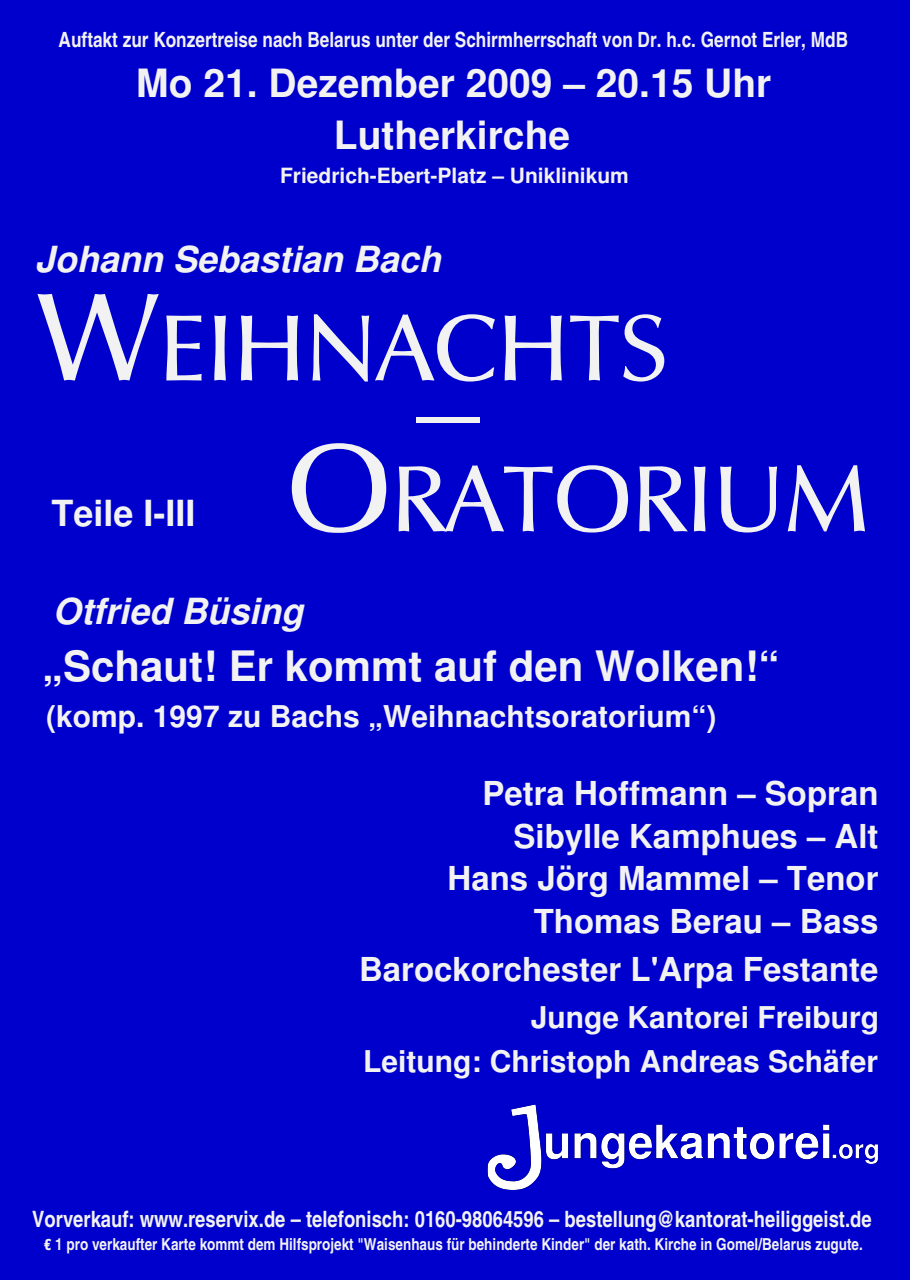
<style>
.page{position:relative;width:910px;height:1280px;background:#0000cd}
.page>*{position:absolute;margin:0;border:0;box-sizing:border-box;transform-origin:0 0}
.t1{font:96.75px "Mg Open Cosmetica";color:#f2f2f2}
.t2{font:96px "Mg Open Cosmetica";color:#f2f2f2}
.t3{font:700 42px "Nimbus San L";color:#f2f2f2}
.t4{font:700 39px/52.1px "Nimbus San L";color:#f2f2f2;text-align:center}
.t5{font:italic 700 36px "Nimbus San L";color:#f2f2f2}
.t6{font:700 36px "Nimbus San L";color:#f2f2f2}
.t7{font:700 33px/42.5px "Nimbus San L";color:#f2f2f2;text-align:right}
.t8{font:700 30px/43.3px "Nimbus San L";color:#f2f2f2;text-align:right}
.t9{font:700 condensed 22.5px "Nimbus San L";color:#f2f2f2}
.t10{font:700 condensed 21px "Nimbus San L";color:#f2f2f2}
.t11{font:700 21px "Nimbus San L";color:#f2f2f2}
.t12{font:700 condensed 16.5px "Nimbus San L";color:#f2f2f2}
.s1{font-size:129px}
</style>
<div class="page">
<img style="left:488px;top:1104px;width:395px;height:86px">
<p class="t10" style="left:59px;top:26px;width:791px">Auftakt zur Konzertreise nach Belarus unter der Schirmherrschaft von Dr. h.c. Gernot Erler, MdB</p>
<h3 class="t4" style="left:136px;top:58px;width:637px">Mo 21. Dezember 2009 – 20.15 Uhr<br>Lutherkirche</h3>
<p class="t11" style="left:280px;top:162px;width:350px">Friedrich-Ebert-Platz – Uniklinikum</p>
<h3 class="t5" style="left:35px;top:238px;width:408px">Johann Sebastian Bach</h3>
<h1 class="t1" style="left:37px;top:292px;width:632px"><span class="s1">W</span>EIHNACHTS</h1>
<h3 class="t6" style="left:51px;top:490px;width:146px">Teile I-III</h3>
<h2 class="t2" style="left:401px;top:356px;width:96px">—</h2>
<h1 class="t1" style="left:287px;top:443px;width:584px"><span class="s1">O</span>RATORIUM</h1>
<h3 class="t5" style="left:53px;top:590px;width:251px">Otfried Büsing</h3>
<h3 class="t3" style="left:42px;top:640px;width:739px">„Schaut! Er kommt auf den Wolken!“</h3>
<h3 class="t8" style="left:46px;top:696px;width:672px">(komp. 1997 zu Bachs „Weihnachtsoratorium“)</h3>
<h3 class="t7" style="left:448px;top:773px;width:432px">Petra Hoffmann – Sopran<br>Sibylle Kamphues – Alt<br>Hans Jörg Mammel – Tenor<br>Thomas Berau – Bass</h3>
<h3 class="t7" style="left:359px;top:948px;width:521px">Barockorchester L'Arpa Festante</h3>
<h3 class="t8" style="left:363px;top:996px;width:518px">Junge Kantorei Freiburg<br>Leitung: Christoph Andreas Schäfer</h3>
<h3 class="t9" style="left:32px;top:1205px;width:841px">Vorverkauf: www.reservix.de – telefonisch: 0160-98064596 – bestellung@kantorat-heiliggeist.de</h3>
<p class="t12" style="left:44px;top:1234px;width:820px">€ 1 pro verkaufter Karte kommt dem Hilfsprojekt "Waisenhaus für behinderte Kinder" der kath. Kirche in Gomel/Belarus zugute.</p>
</div>
